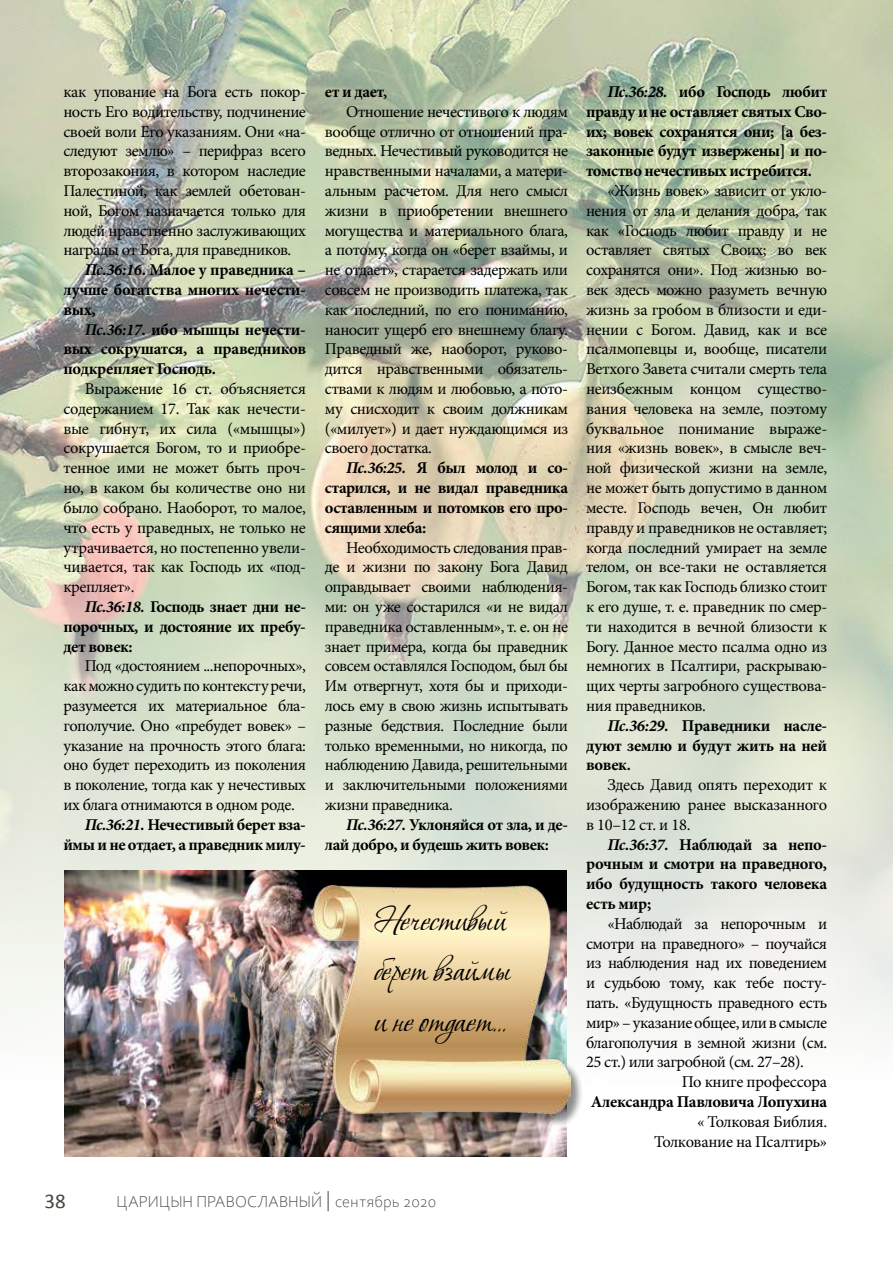
<style>
.page{position:relative;width:893px;height:1263px;background:#fff}
.page>*{position:absolute;margin:0;border:0;box-sizing:border-box;transform-origin:0 0}
.t1{font:39.3px/50.6px "Vera Crouz";color:#000;scale:.92 1}
.t2{font:21px "Calibri";color:#49453f}
.t3{font:16.5px/19.8px "Minion Pro";letter-spacing:-.03em;color:#000;text-align:justify}
.t4{font:700 16.5px/19.8px "Minion Pro";letter-spacing:-.025em;color:#000;text-align:justify}
.t5{font:300 16.5px "Corbel";letter-spacing:.005em;color:#49453f}
.s1{font-style:italic}
</style>
<div class="page">
<img style="left:0;top:0;width:893px;height:1212px">
<img style="left:64px;top:870px;width:502px;height:286px">
<div style="left:315px;top:887px;width:269px;height:240px;background:#000;opacity:.45"></div>
<img style="left:314px;top:885px;width:256px;height:228px">
<p class="t3" style="left:63px;top:82px;width:244px">как упование на Бога есть покор-</p>
<p class="t3" style="left:63px;top:102px;width:244px">ность Его водительству, подчинение</p>
<p class="t3" style="left:63px;top:122px;width:244px">своей воли Его указаниям. Они «на-</p>
<p class="t3" style="left:63px;top:141px;width:244px">следуют землю» – перифраз всего</p>
<p class="t3" style="left:63px;top:161px;width:244px">второзакония, в котором наследие</p>
<p class="t3" style="left:63px;top:181px;width:244px">Палестиной, как землей обетован-</p>
<p class="t3" style="left:63px;top:201px;width:244px">ной, Богом назначается только для</p>
<p class="t3" style="left:63px;top:221px;width:244px">людей нравственно заслуживающих</p>
<p class="t3" style="left:63px;top:240px;width:229px">награды от Бога, для праведников.</p>
<p class="t4" style="left:85px;top:260px;width:223px"><span class="s1">Пс.36:16</span>. Малое у праведника –</p>
<p class="t4" style="left:63px;top:280px;width:244px">лучше богатства многих нечести-</p>
<p class="t4" style="left:63px;top:299px;width:34px">вых,</p>
<p class="t4" style="left:85px;top:319px;width:223px"><span class="s1">Пс.36:17.</span> ибо мышцы нечести-</p>
<p class="t4" style="left:63px;top:339px;width:244px">вых сокрушатся, а праведников</p>
<p class="t4" style="left:63px;top:359px;width:154px">подкрепляет Господь.</p>
<p class="t3" style="left:63px;top:379px;width:244px;text-indent:21px">Выражение 16 ст. объясняется содержанием 17. Так как нечести&shy;вые гибнут, их сила («мышцы») сокрушается Богом, то и приобре&shy;тенное ими не может быть проч&shy;но, в каком бы количестве оно ни было собрано. Наоборот, то малое, что есть у праведных, не только не утрачивается, но постепенно увели&shy;чивается, так как Господь их «под&shy;крепляет».</p>
<p class="t4" style="left:63px;top:596px;width:244px;text-indent:21px"><span class="s1">Пс.36:18.</span> Господь знает дни не&shy;порочных, и достояние их пребу&shy;дет вовек:</p>
<p class="t3" style="left:85px;top:656px;width:223px">Под «достоянием ...непорочных»,</p>
<p class="t3" style="left:63px;top:676px;width:244px">как можно судить по контексту речи,</p>
<p class="t3" style="left:63px;top:696px;width:244px">разумеется их материальное бла-</p>
<p class="t3" style="left:63px;top:716px;width:244px">гополучие. Оно «пребудет вовек» –</p>
<p class="t3" style="left:63px;top:735px;width:244px">указание на прочность этого блага:</p>
<p class="t3" style="left:63px;top:755px;width:244px">оно будет переходить из поколения</p>
<p class="t3" style="left:63px;top:775px;width:244px">в поколение, тогда как у нечестивых</p>
<p class="t3" style="left:63px;top:795px;width:233px">их блага отнимаются в одном роде.</p>
<p class="t4" style="left:85px;top:814px;width:223px"><span class="s1">Пс.36:21.</span> Нечестивый берет вза-</p>
<p class="t4" style="left:63px;top:834px;width:244px">ймы и не отдает, а праведник милу-</p>
<p class="t4" style="left:325px;top:82px;width:64px">ет и дает,</p>
<p class="t3" style="left:325px;top:102px;width:245px;text-indent:21px">Отношение нечестивого к людям вообще отлично от отношений пра&shy;ведных. Нечестивый руководится не нравственными началами, а матери&shy;альным расчетом. Для него смысл жизни в приобретении внешнего могущества и материального блага, а потому, когда он «берет взаймы, и не отдает», старается задержать или совсем не производить платежа, так как последний, по его пониманию, наносит ущерб его внешнему благу.<br>Праведный же, наоборот, руково&shy;дится нравственными обязатель&shy;ствами к людям и любовью, а пото&shy;му снисходит к своим должникам («милует») и дает нуждающимся из своего достатка.</p>
<p class="t4" style="left:325px;top:458px;width:245px;text-indent:21px"><span class="s1">Пс.36:25.</span> Я был молод и со&shy;старился, и не видал праведника оставленным и потомков его про&shy;сящими хлеба:</p>
<p class="t3" style="left:325px;top:537px;width:245px;text-indent:21px">Необходимость следования прав&shy;де и жизни по закону Бога Давид оправдывает своими наблюдения&shy;ми: он уже состарился «и не видал праведника оставленным», т. е. он не знает примера, когда бы праведник совсем оставлялся Господом, был бы Им отвергнут, хотя бы и приходи&shy;лось ему в свою жизнь испытывать разные бедствия. Последние были только временными, но никогда, по наблюдению Давида, решительными и заключительными положениями жизни праведника.</p>
<p class="t4" style="left:325px;top:814px;width:245px;text-indent:21px"><span class="s1">Пс.36:27.</span> Уклоняйся от зла, и де&shy;лай добро, и будешь жить вовек:</p>
<h1 class="t1" style="left:374px;top:897px;width:150px">Нечестивый берет взаймы и не отдает…</h1>
<p class="t2" style="left:45px;top:1188px;width:23px">38</p>
<p class="t5" style="left:117px;top:1191px;width:321px">ЦАРИЦЫН ПРАВОСЛАВНЫЙ сентябрь 2020</p>
<p class="t4" style="left:586px;top:82px;width:243px;text-indent:21px"><span class="s1">Пс.36:28.</span> ибо Господь любит правду и не оставляет святых Сво&shy;их; вовек сохранятся они; [а без&shy;законные будут извержены] и по&shy;томство нечестивых истребится.</p>
<p class="t3" style="left:586px;top:181px;width:243px;text-indent:21px">«Жизнь вовек» зависит от укло&shy;нения от зла и делания добра, так как «Господь любит правду и не оставляет святых Своих; во век сохранятся они». Под жизнью во&shy;век здесь можно разуметь вечную жизнь за гробом в близости и еди&shy;нении с Богом. Давид, как и все псалмопевцы и, вообще, писатели Ветхого Завета считали смерть тела неизбежным концом существо&shy;вания человека на земле, поэтому буквальное понимание выраже&shy;ния «жизнь вовек», в смысле веч&shy;ной физической жизни на земле, не может быть допустимо в данном месте. Господь вечен, Он любит правду и праведников не оставляет; когда последний умирает на земле телом, он все-таки не оставляется Богом, так как Господь близко стоит к его душе, т. е. праведник по смер&shy;ти находится в вечной близости к Богу. Данное место псалма одно из немногих в Псалтири, раскрываю&shy;щих черты загробного существова&shy;ния праведников.</p>
<p class="t4" style="left:586px;top:715px;width:243px;text-indent:21px"><span class="s1">Пс.36:29.</span> Праведники насле&shy;дуют землю и будут жить на ней вовек.</p>
<p class="t3" style="left:586px;top:775px;width:243px;text-indent:21px">Здесь Давид опять переходит к изображению ранее высказанного в 10–12 ст. и 18.</p>
<p class="t4" style="left:586px;top:834px;width:243px;text-indent:21px"><span class="s1">Пс.36:37.</span> Наблюдай за непо&shy;рочным и смотри на праведного, ибо будущность такого человека есть мир;</p>
<p class="t3" style="left:607px;top:914px;width:221px">«Наблюдай за непорочным и</p>
<p class="t3" style="left:586px;top:933px;width:243px">смотри на праведного» – поучайся</p>
<p class="t3" style="left:586px;top:953px;width:243px">из наблюдения над их поведением</p>
<p class="t3" style="left:586px;top:973px;width:243px">и судьбою тому, как тебе посту-</p>
<p class="t3" style="left:586px;top:993px;width:243px">пать. «Будущность праведного есть</p>
<p class="t3" style="left:586px;top:1013px;width:243px">мир» – указание общее, или в смысле</p>
<p class="t3" style="left:586px;top:1032px;width:243px">благополучия в земной жизни (см.</p>
<p class="t3" style="left:586px;top:1052px;width:219px">25 ст.) или загробной (см. 27–28).</p>
<p class="t3" style="left:682px;top:1072px;width:147px">По книге профессора</p>
<p class="t4" style="left:591px;top:1091px;width:238px">Александра Павловича Лопухина</p>
<p class="t3" style="left:654px;top:1112px;width:175px;text-align:right">« Толковая Библия.<br>Толкование на Псалтирь»</p>
</div>
